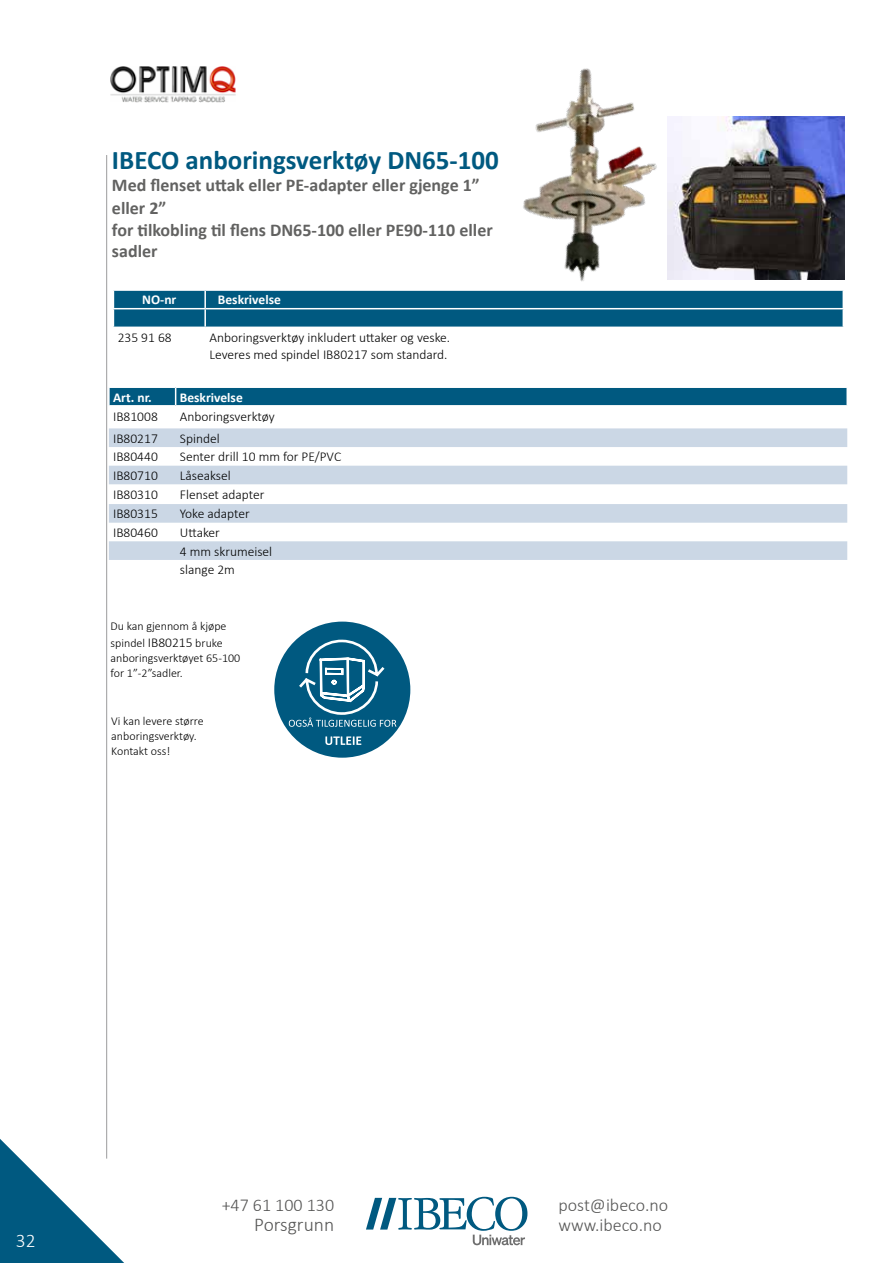
<style>
.page{position:relative;width:893px;height:1263px;background:#fff}
.page>*{position:absolute;margin:0;border:0;box-sizing:border-box;transform-origin:0 0}
.t1{font:700 27px "Calibri";color:#005980}
.t2{font:300 19.5px "Calibri";color:#565655}
.t3{font:300 19.5px "Calibri";color:#fff}
.t4{font:700 18px/22px "Calibri";color:#626261}
.t5{font:300 18px "Calibri";color:#565655}
.t6{font:300 13.5px/18.6px "Calibri";color:#000}
.t7{font:700 13.5px "Calibri";color:#fff}
.t8{font:300 12px/15px "Calibri";color:#000}
.s1{font-size:13.5px}
</style>
<div class="page">
<hr style="left:106px;top:155px;width:1px;height:1003px;background:#9c9c9d">
<svg style="left:366px;top:1197px;width:161px;height:48px"></svg>
<svg style="left:0;top:1123px;width:124px;height:140px"></svg>
<img style="left:706px;top:116px;width:138px;height:163px">
<svg style="left:113px;top:290px;width:731px;height:37px;background:#136589"></svg>
<img style="left:110px;top:66px;width:126px;height:37px">
<img style="left:470px;top:68px;width:236px;height:229px">
<svg style="left:109px;top:428px;width:738px;height:132px;fill:#cbd7e5"></svg>
<svg style="left:109px;top:387px;width:738px;height:19px;background:#1a6a8d"></svg>
<div style="left:274px;top:622px;width:136px;height:136px;background:#005980;border-radius:50%"></div>
<svg style="left:289px;top:638px;width:107px;height:89px"></svg>
<svg style="left:325px;top:736px;width:36px;height:9px"></svg>
<h1 class="t1" style="left:112px;top:141px;width:388px">IBECO anboringsverktøy DN65-100</h1>
<h3 class="t4" style="left:112px;top:174px;width:382px">Med flenset uttak eller PE-adapter eller gjenge 1” eller 2”<br>for tilkobling til flens DN65-100 eller PE90-110 eller sadler</h3>
<p class="t7" style="left:142px;top:290px;width:36px">NO-nr</p>
<p class="t7" style="left:218px;top:290px;width:64px">Beskrivelse</p>
<p class="t6" style="left:118px;top:329px;width:56px">235 91 68</p>
<p class="t6" style="left:209px;top:330px;width:242px;line-height:16.5px">Anboringsverktøy inkludert uttaker og veske.<br>Leveres med spindel IB80217 som standard.</p>
<p class="t7" style="left:113px;top:388px;width:40px">Art. nr.</p>
<p class="t7" style="left:180px;top:388px;width:64px">Beskrivelse</p>
<p class="t6" style="left:113px;top:407px;width:46px">IB81008</p>
<p class="t6" style="left:180px;top:407px;width:96px">Anboringsverktøy</p>
<p class="t6" style="left:113px;top:429px;width:46px">IB80217</p>
<p class="t6" style="left:180px;top:429px;width:41px">Spindel</p>
<p class="t6" style="left:113px;top:447px;width:46px">IB80440</p>
<p class="t6" style="left:180px;top:447px;width:163px">Senter drill 10 mm for PE/PVC</p>
<p class="t6" style="left:113px;top:466px;width:46px">IB80710</p>
<p class="t6" style="left:180px;top:466px;width:52px">Låseaksel</p>
<p class="t6" style="left:113px;top:485px;width:46px">IB80310</p>
<p class="t6" style="left:180px;top:485px;width:86px">Flenset adapter</p>
<p class="t6" style="left:113px;top:504px;width:46px">IB80315</p>
<p class="t6" style="left:180px;top:504px;width:71px">Yoke adapter</p>
<p class="t6" style="left:113px;top:523px;width:46px">IB80460</p>
<p class="t6" style="left:180px;top:523px;width:94px">Uttaker<br>4 mm skrumeisel slange 2m</p>
<p class="t8" style="left:111px;top:618px;width:117px;line-height:16.5px">Du kan gjennom å kjøpe spindel <span class="s1">IB80215</span> bruke</p>
<p class="t8" style="left:111px;top:650px;width:131px">anboringsverktøyet 65-100 for 1”-2”sadler.</p>
<p class="t8" style="left:111px;top:713px;width:94px">Vi kan levere større anboringsverktøy.<br>Kontakt oss!</p>
<h2 class="t3" style="left:16px;top:1228px;width:21px">32</h2>
<h3 class="t5" style="left:558px;top:1194px;width:111px">post@ibeco.no</h3>
<h3 class="t5" style="left:222px;top:1194px;width:114px">+47 61 100 130</h3>
<h2 class="t2" style="left:254px;top:1212px;width:81px">Porsgrunn</h2>
<h3 class="t5" style="left:558px;top:1214px;width:105px">www.ibeco.no</h3>
</div>
